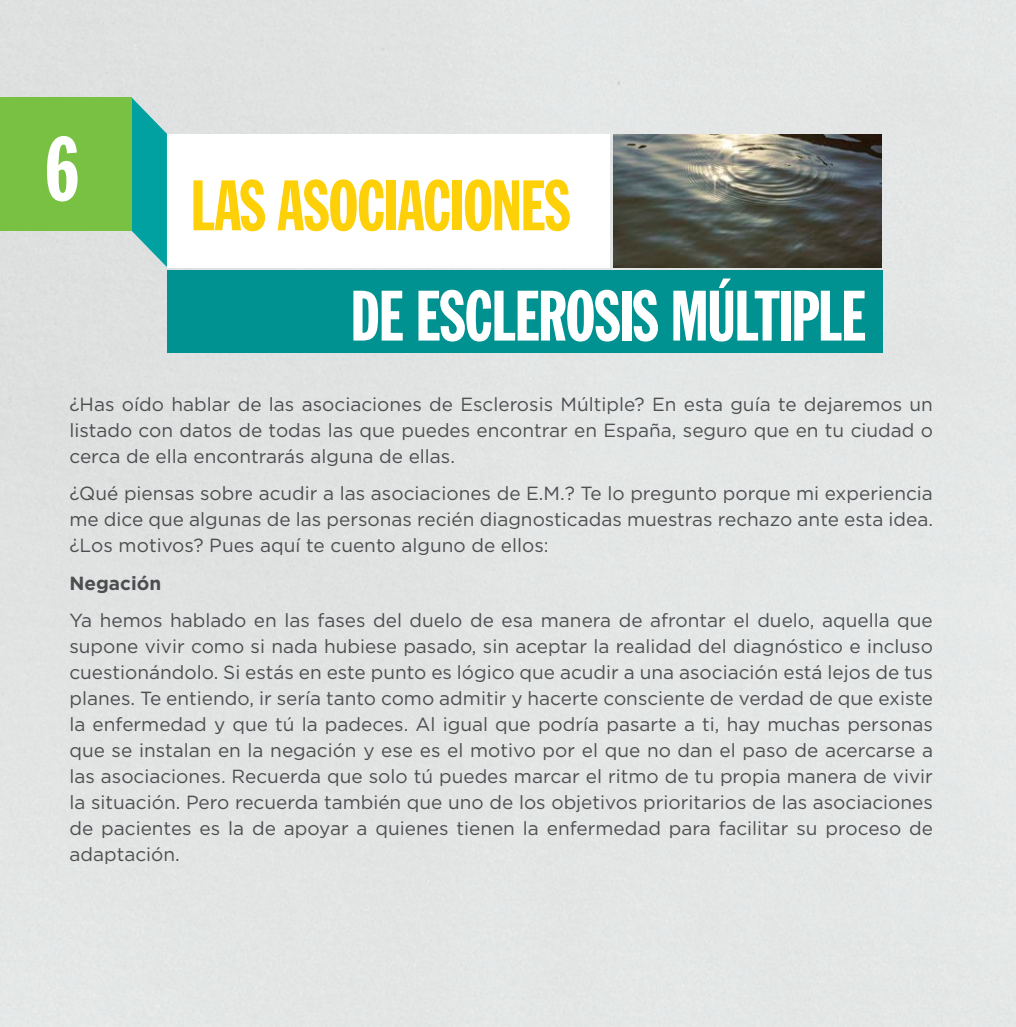
<style>
.page{position:relative;width:1016px;height:1027px;background:#fff}
.page>*{position:absolute;margin:0;border:0;box-sizing:border-box;transform-origin:0 0}
.Headline_L{font:90px "Franklin Gothic Extra Cond";color:#fff}
.Headline_L-2{font:70px "Franklin Gothic Extra Cond";letter-spacing:-.015em;color:#fff}
.Headline_L-3{font:70px "Franklin Gothic Extra Cond";letter-spacing:-.015em;color:#fdd007}
.t1{font:19px/26px "Gotham";color:#57585a;text-align:justify}
.t2{font:700 19px "Gotham";color:#57585a}
</style>
<div class="page">
<div style="left:0;top:0;width:1016px;height:1026px;background:#e3e5e4"></div>
<div style="left:167px;top:134px;width:443px;height:133px;background:#fff"></div>
<svg style="left:131px;top:97px;width:36px;height:170px"></svg>
<div style="left:0;top:97px;width:131px;height:133px;background:#79c142"></div>
<img style="left:614px;top:134px;width:267px;height:133px">
<div style="left:167px;top:270px;width:715px;height:83px;background:#009290"></div>
<p class="Headline_L" style="left:45px;top:121px;width:36px">6</p>
<p class="Headline_L-3" style="left:191px;top:168px;width:381px">LAS ASOCIACIONES</p>
<p class="Headline_L-2" style="left:350px;top:278px;width:517px">DE ESCLEROSIS MÚLTIPLE</p>
<p class="t1" style="left:69px;top:391px;width:865px">¿Has oído hablar de las asociaciones de Esclerosis Múltiple? En esta guía te dejaremos un listado con datos de todas las que puedes encontrar en España, seguro que en tu ciudad o cerca de ella encontrarás alguna de ellas.</p>
<p class="t1" style="left:69px;top:480px;width:865px">¿Qué piensas sobre acudir a las asociaciones de E.M.? Te lo pregunto porque mi experiencia me dice que algunas de las personas recién diagnosticadas muestras rechazo ante esta idea. ¿Los motivos? Pues aquí te cuento alguno de ellos:</p>
<p class="t2" style="left:69px;top:570px;width:93px">Negación</p>
<p class="t1" style="left:69px;top:607px;width:865px">Ya hemos hablado en las fases del duelo de esa manera de afrontar el duelo, aquella que supone vivir como si nada hubiese pasado, sin aceptar la realidad del diagnóstico e incluso cuestionándolo. Si estás en este punto es lógico que acudir a una asociación está lejos de tus planes. Te entiendo, ir sería tanto como admitir y hacerte consciente de verdad de que existe la enfermedad y que tú la padeces. Al igual que podría pasarte a ti, hay muchas personas que se instalan en la negación y ese es el motivo por el que no dan el paso de acercarse a las asociaciones. Recuerda que solo tú puedes marcar el ritmo de tu propia manera de vivir la situación. Pero recuerda también que uno de los objetivos prioritarios de las asociaciones de pacientes es la de apoyar a quienes tienen la enfermedad para facilitar su proceso de adaptación.</p>
</div>
